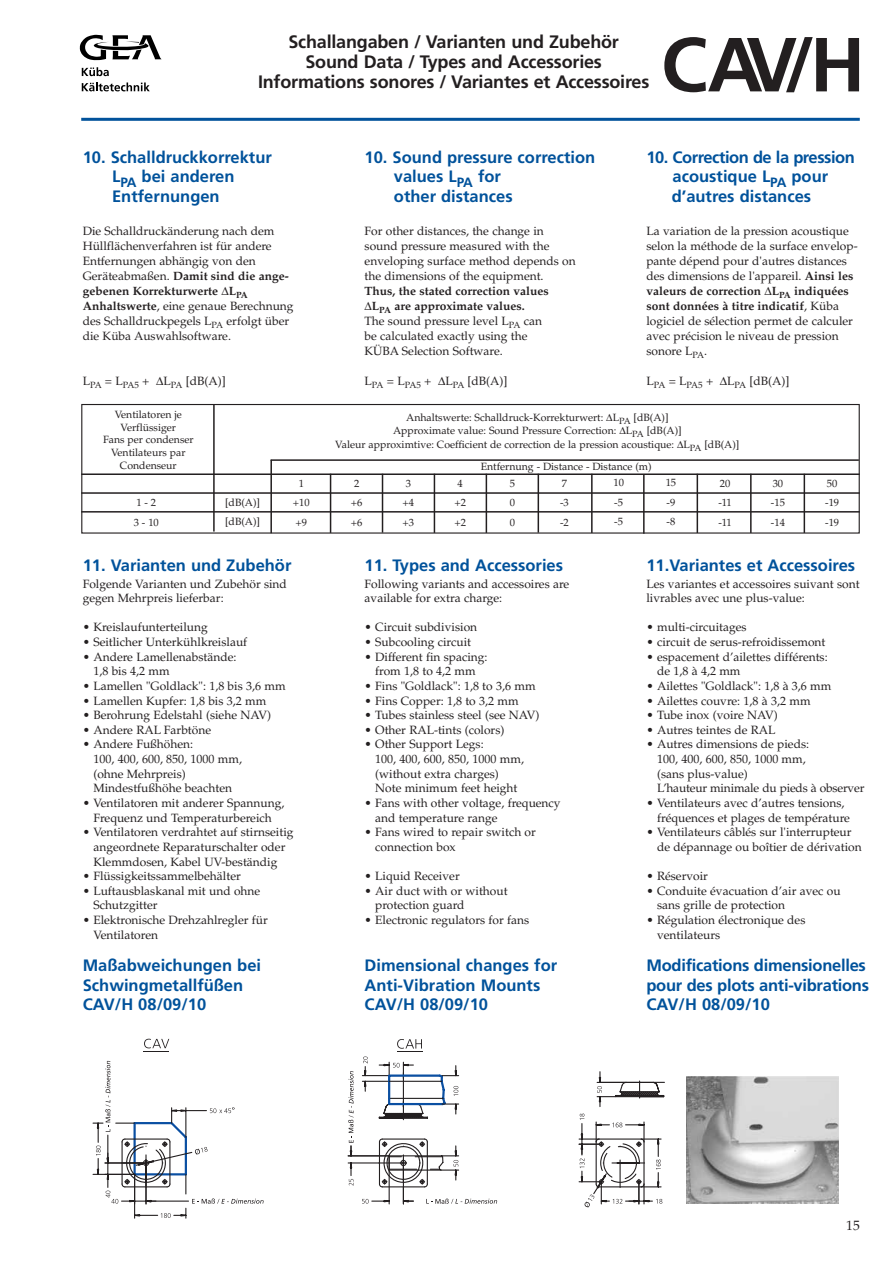
<style>
.page{position:relative;width:893px;height:1263px;background:#fff}
.page>*{position:absolute;margin:0;border:0;box-sizing:border-box;transform-origin:0 0}
.t1{font:700 76.5px "Frutiger";color:#231f20}
.t2{font:700 18px/20.2px "Frutiger";letter-spacing:-.01em;color:#231f20;text-align:center}
.t3{font:700 16.5px/19.5px "Frutiger";color:#01529b}
.t4{font:13.5px "Palatino";color:#231f20}
.t5{font:12px/14.7px "Palatino";color:#231f20}
.t6{font:10.5px/19.5px "Palatino";color:#231f20;text-align:center}
.s1{font-weight:700}
</style>
<div class="page">
<svg style="left:92px;top:1039px;width:573px;height:180px"></svg>
<img style="left:686px;top:1077px;width:152px;height:126px">
<hr style="left:81px;top:118px;width:778px;height:3px;background:#01529b">
<svg style="left:80px;top:35px;width:81px;height:25px"></svg>
<svg style="left:82px;top:67px;width:27px;height:9px"></svg>
<svg style="left:82px;top:82px;width:68px;height:9px"></svg>
<div style="left:81px;top:404px;width:778px;height:130px;border:1px solid #231f20"></div>
<hr style="left:81px;top:511px;width:778px;height:2px;background:#231f20">
<hr style="left:81px;top:473px;width:778px;height:2px;background:#231f20">
<hr style="left:81px;top:492px;width:778px;height:2px;background:#231f20">
<hr style="left:213px;top:405px;width:2px;height:127px;background:#231f20">
<hr style="left:270px;top:460px;width:2px;height:73px;background:#231f20">
<hr style="left:330px;top:474px;width:1px;height:59px;background:#231f20">
<hr style="left:433px;top:474px;width:2px;height:59px;background:#231f20">
<hr style="left:537px;top:474px;width:2px;height:59px;background:#231f20">
<hr style="left:485px;top:474px;width:2px;height:59px;background:#231f20">
<hr style="left:382px;top:474px;width:1px;height:59px;background:#231f20">
<hr style="left:270px;top:459px;width:588px;height:2px;background:#231f20">
<hr style="left:591px;top:474px;width:1px;height:59px;background:#231f20">
<hr style="left:643px;top:475px;width:1px;height:59px;background:#231f20">
<hr style="left:696px;top:474px;width:2px;height:59px;background:#231f20">
<hr style="left:803px;top:474px;width:2px;height:59px;background:#231f20">
<hr style="left:750px;top:474px;width:1px;height:59px;background:#231f20">
<h2 class="t2" style="left:258px;top:33px;width:393px">Schallangaben / Varianten und Zubehör<br>Sound Data / Types and Accessories<br>Informations sonores / Variantes et Accessoires</h2>
<h1 class="t1" style="left:660px;top:34px;width:206px">CAV/H</h1>
<h3 class="t3" style="left:112px;top:148px;width:161px;text-indent:-29px">10. Schalldruckkorrektur<br>L<sub>PA</sub> bei anderen<br>Entfernungen</h3>
<p class="t5" style="left:83px;top:224px;width:212px">Die Schalldruckänderung nach dem Hüllflächenverfahren ist für andere Entfernungen abhängig von den Geräteabmaßen. <span class="s1">Damit sind die ange&shy;gebenen Korrekturwerte</span> ∆<span class="s1">L</span><sub>PA </sub><span class="s1">Anhaltswerte</span>, eine genaue Berechnung des Schalldruckpegels L<sub>PA</sub> erfolgt über die Küba Auswahlsoftware.</p>
<p class="t5" style="left:83px;top:375px;width:144px">L<sub>PA</sub> = L<sub>PA5</sub> + ∆L<sub>PA</sub> [dB(A)]</p>
<h3 class="t3" style="left:394px;top:148px;width:203px;text-indent:-29px">10. Sound pressure correction values L<sub>PA</sub> for<br>other distances</h3>
<p class="t5" style="left:364px;top:224px;width:213px">For other distances, the change in sound pressure measured with the enveloping surface method depends on the dimensions of the equipment.</p>
<p class="t5" style="left:364px;top:284px;width:186px"><span class="s1">Thus, the stated correction values </span>∆<span class="s1">L</span><sub>PA</sub> <span class="s1">are approximate values.<br></span>The sound pressure level L<sub>PA</sub> can be calculated exactly using the<br>KÜBA Selection Software.</p>
<p class="t5" style="left:364px;top:375px;width:144px">L<sub>PA</sub> = L<sub>PA5</sub> + ∆L<sub>PA</sub> [dB(A)]</p>
<h3 class="t3" style="left:671px;top:148px;width:185px;text-indent:-25px">10. Correction de la pression acoustique L<sub>PA</sub> pour d’autres distances</h3>
<p class="t5" style="left:646px;top:224px;width:213px">La variation de la pression acoustique selon la méthode de la surface envelop&shy;pante dépend pour d'autres distances des dimensions de l'appareil. <span class="s1">Ainsi les valeurs de correction</span> ∆<span class="s1">L</span><sub>PA</sub> <span class="s1">indiquées sont données à titre indicatif</span>, Küba logiciel de sélection permet de calculer avec précision le niveau de pression sonore L<sub>PA</sub>.</p>
<p class="t5" style="left:646px;top:375px;width:144px">L<sub>PA</sub> = L<sub>PA5</sub> + ∆L<sub>PA</sub> [dB(A)]</p>
<p class="t6" style="left:103px;top:409px;width:92px;line-height:12.8px">Ventilatoren je<br>Verflüssiger<br>Fans per condenser<br>Ventilateurs par<br>Condenseur</p>
<p class="t6" style="left:335px;top:412px;width:405px;line-height:13.5px">Anhaltswerte: Schalldruck-Korrekturwert: ∆L<sub>PA</sub> [dB(A)]<br>Approximate value: Sound Pressure Correction: ∆L<sub>PA</sub> [dB(A)]<br>Valeur approximtive: Coefficient de correction de la pression acoustique: ∆L<sub>PA</sub> [dB(A)]</p>
<p class="t6" style="left:480px;top:458px;width:172px">Entfernung - Distance - Distance (m)</p>
<p class="t6" style="left:134px;top:494px;width:27px;text-align:left">1 - 2<br>3 - 10</p>
<p class="t6" style="left:225px;top:494px;width:36px;text-align:left">[dB(A)] [dB(A)]</p>
<p class="t6" style="left:293px;top:475px;width:18px">1 +10 +9</p>
<p class="t6" style="left:351px;top:475px;width:13px">2 +6 +6</p>
<p class="t6" style="left:402px;top:475px;width:13px">3 +4 +3</p>
<p class="t6" style="left:454px;top:475px;width:13px">4 +2 +2</p>
<p class="t6" style="left:509px;top:475px;width:7px;text-align:justify">5<br>0<br>0</p>
<p class="t6" style="left:560px;top:475px;width:10px;text-align:left">7 -3 -2</p>
<h3 class="t3" style="left:83px;top:557px;width:210px">11. Varianten und Zubehör</h3>
<p class="t5" style="left:83px;top:578px;width:206px">Folgende Varianten und Zubehör sind gegen Mehrpreis lieferbar:</p>
<p class="t5" style="left:83px;top:621px;width:127px">• Kreislaufunterteilung</p>
<p class="t5" style="left:83px;top:636px;width:166px">• Seitlicher Unterkühlkreislauf</p>
<p class="t5" style="left:93px;top:651px;width:145px;text-indent:-11px">• Andere Lamellenabstände:<br>1,8 bis 4,2 mm</p>
<p class="t5" style="left:83px;top:680px;width:204px">• Lamellen "Goldlack": 1,8 bis 3,6 mm</p>
<p class="t5" style="left:83px;top:695px;width:185px">• Lamellen Kupfer: 1,8 bis 3,2 mm</p>
<p class="t5" style="left:83px;top:709px;width:190px">• Berohrung Edelstahl (siehe NAV)</p>
<p class="t5" style="left:83px;top:724px;width:130px">• Andere RAL Farbtöne</p>
<p class="t5" style="left:93px;top:738px;width:150px;text-indent:-11px">• Andere Fußhöhen:<br>100, 400, 600, 850, 1000 mm, (ohne Mehrpreis)<br>Mindestfußhöhe beachten</p>
<p class="t5" style="left:83px;top:797px;width:203px;text-align:center">• Ventilatoren mit anderer Spannung,<br>Frequenz und Temperaturbereich</p>
<p class="t5" style="left:83px;top:826px;width:212px;text-align:center">• Ventilatoren verdrahtet auf stirnseitig angeordnete Reparaturschalter oder<br>Klemmdosen, Kabel UV-beständig</p>
<p class="t5" style="left:83px;top:870px;width:160px">• Flüssigkeitssammelbehälter</p>
<p class="t5" style="left:93px;top:885px;width:168px;text-indent:-11px">• Luftausblaskanal mit und ohne<br>Schutzgitter</p>
<p class="t5" style="left:93px;top:914px;width:176px;text-indent:-11px">• Elektronische Drehzahlregler für<br>Ventilatoren</p>
<h3 class="t3" style="left:364px;top:557px;width:200px">11. Types and Accessories</h3>
<p class="t5" style="left:364px;top:578px;width:206px">Following variants and accessoires are available for extra charge:</p>
<p class="t5" style="left:364px;top:621px;width:114px">• Circuit subdivision</p>
<p class="t5" style="left:364px;top:636px;width:108px">• Subcooling circuit</p>
<p class="t5" style="left:364px;top:651px;width:124px;text-align:center">• Different fin spacing: from 1,8 to 4,2 mm</p>
<p class="t5" style="left:364px;top:680px;width:172px">• Fins "Goldlack": 1,8 to 3,6 mm</p>
<p class="t5" style="left:364px;top:695px;width:155px">• Fins Copper: 1,8 to 3,2 mm</p>
<p class="t5" style="left:364px;top:709px;width:176px">• Tubes stainless steel (see NAV)</p>
<p class="t5" style="left:364px;top:724px;width:141px">• Other RAL-tints (colors)</p>
<p class="t5" style="left:375px;top:738px;width:150px;text-indent:-11px">• Other Support Legs:<br>100, 400, 600, 850, 1000 mm, (without extra charges)<br>Note minimum feet height</p>
<p class="t5" style="left:375px;top:797px;width:187px;text-indent:-11px">• Fans with other voltage, frequency and temperature range</p>
<p class="t5" style="left:375px;top:826px;width:162px;text-indent:-11px">• Fans wired to repair switch or connection box</p>
<p class="t5" style="left:364px;top:870px;width:97px">• Liquid Receiver</p>
<p class="t5" style="left:375px;top:885px;width:134px;text-indent:-11px">• Air duct with or without protection guard</p>
<p class="t5" style="left:364px;top:914px;width:166px">• Electronic regulators for fans</p>
<p class="t6" style="left:613px;top:474px;width:12px;text-align:justify">10 -5 -5</p>
<p class="t6" style="left:665px;top:474px;width:12px;text-align:justify">15 -9 -8</p>
<p class="t6" style="left:718px;top:475px;width:15px;text-align:left">20 -11 -11</p>
<p class="t6" style="left:771px;top:475px;width:15px;text-align:left">30 -15 -14</p>
<p class="t6" style="left:825px;top:475px;width:15px;text-align:left">50 -19 -19</p>
<h3 class="t3" style="left:646px;top:557px;width:210px">11.Variantes et Accessoires</h3>
<p class="t5" style="left:646px;top:578px;width:215px">Les variantes et accessoires suivant sont livrables avec une plus-value:</p>
<p class="t5" style="left:646px;top:621px;width:102px">• multi-circuitages</p>
<p class="t5" style="left:646px;top:636px;width:180px">• circuit de serus-refroidissemont</p>
<p class="t5" style="left:657px;top:651px;width:172px;text-indent:-11px">• espacement d’ailettes différents: de 1,8 à 4,2 mm</p>
<p class="t5" style="left:646px;top:680px;width:186px">• Ailettes "Goldlack": 1,8 à 3,6 mm</p>
<p class="t5" style="left:646px;top:695px;width:166px">• Ailettes couvre: 1,8 à 3,2 mm</p>
<p class="t5" style="left:646px;top:709px;width:133px">• Tube inox (voire NAV)</p>
<p class="t5" style="left:646px;top:724px;width:130px">• Autres teintes de RAL</p>
<p class="t5" style="left:657px;top:738px;width:209px;text-indent:-11px">• Autres dimensions de pieds:<br>100, 400, 600, 850, 1000 mm,<br>(sans plus-value)<br>L’hauteur minimale du pieds à observer</p>
<p class="t5" style="left:657px;top:797px;width:194px;text-indent:-11px">• Ventilateurs avec d’autres tensions, fréquences et plages de température</p>
<p class="t5" style="left:657px;top:826px;width:206px;text-indent:-11px">• Ventilateurs câblés sur l'interrupteur de dépannage ou boîtier de dérivation</p>
<p class="t5" style="left:646px;top:870px;width:63px">• Réservoir</p>
<p class="t5" style="left:657px;top:885px;width:185px;text-indent:-11px">• Conduite évacuation d’air avec ou sans grille de protection</p>
<p class="t5" style="left:657px;top:914px;width:150px;text-indent:-11px">• Régulation électronique des ventilateurs</p>
<h3 class="t3" style="left:83px;top:956px;width:180px">Maßabweichungen bei<br>Schwingmetallfüßen<br>CAV/H 08/09/10</h3>
<h3 class="t3" style="left:364px;top:956px;width:194px">Dimensional changes for<br>Anti-Vibration Mounts<br>CAV/H 08/09/10</h3>
<h3 class="t3" style="left:646px;top:956px;width:224px">Modifications dimensionelles pour des plots anti-vibrations<br>CAV/H 08/09/10</h3>
<p class="t4" style="left:846px;top:1220px;width:15px">15</p>
</div>
